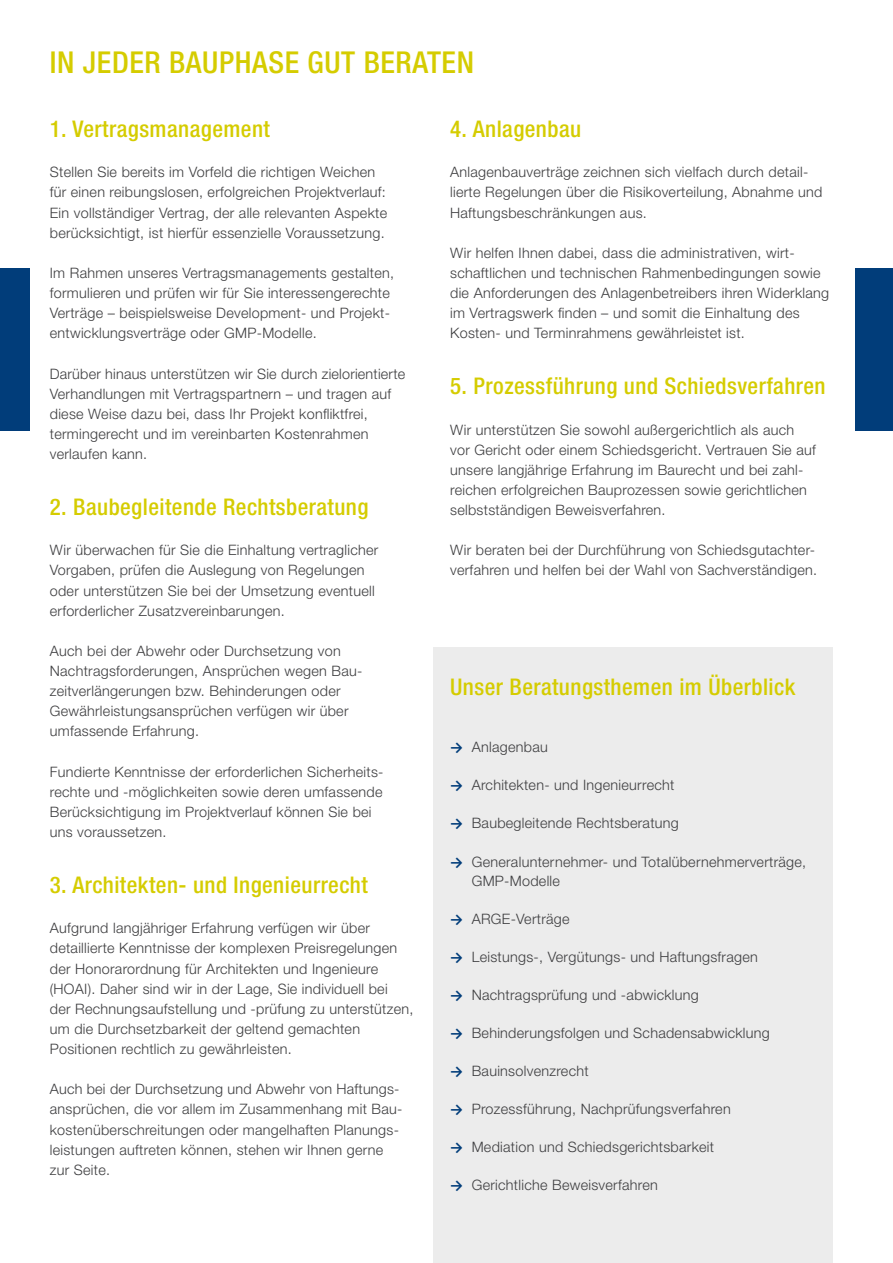
<style>
.page{position:relative;width:893px;height:1263px;background:#fff}
.page>*{position:absolute;margin:0;border:0;box-sizing:border-box;transform-origin:0 0}
.t1{font:500 condensed 30.15px "Helvetica Neue LT Pro";letter-spacing:.02em;color:#d5cc00}
.t2{font:500 condensed 22.95px "Helvetica Neue LT Pro";letter-spacing:.02em;color:#d5cc00}
.t3{font:300 14.4px/20.1px "Helvetica Neue LT Pro";letter-spacing:.02em;color:#3e3e40}
.s1{font-family:"Calibri";font-weight:700;color:#013d7a}
</style>
<div class="page">
<div style="left:0;top:268px;width:30px;height:163px;background:#013d7a"></div>
<div style="left:855px;top:268px;width:38px;height:163px;background:#013d7a"></div>
<div style="left:433px;top:647px;width:400px;height:616px;background:#ececec"></div>
<h1 class="t1" style="left:50px;top:45px;width:426px">In jeder Bauphase gut beraten</h1>
<h2 class="t2" style="left:50px;top:115px;width:222px">1. Vertragsmanagement</h2>
<p class="t3" style="left:50px;top:162px;width:339px">Stellen Sie bereits im Vorfeld die richtigen Weichen für einen reibungslosen, erfolgreichen Projektverlauf:<br>Ein vollständiger Vertrag, der alle relevanten Aspekte berücksichtigt, ist hierfür essenzielle Voraussetzung.</p>
<p class="t3" style="left:50px;top:262px;width:346px">Im Rahmen unseres Vertragsmanagements gestalten, formulieren und prüfen wir für Sie interessengerechte Verträge – beispielsweise Development- und Projekt&shy;entwicklungsverträge oder GMP-Modelle.</p>
<p class="t3" style="left:50px;top:363px;width:357px">Darüber hinaus unterstützen wir Sie durch zielorientierte Verhandlungen mit Vertragspartnern – und tragen auf diese Weise dazu bei, dass Ihr Projekt konfliktfrei, termingerecht und im vereinbarten Kostenrahmen verlaufen kann.</p>
<h2 class="t2" style="left:50px;top:493px;width:320px">2. Baubegleitende Rechtsberatung</h2>
<p class="t3" style="left:50px;top:540px;width:330px">Wir überwachen für Sie die Einhaltung vertraglicher Vorgaben, prüfen die Auslegung von Regelungen oder unterstützen Sie bei der Umsetzung eventuell erforderlicher Zusatzvereinbarungen.</p>
<p class="t3" style="left:50px;top:640px;width:314px">Auch bei der Abwehr oder Durchsetzung von Nachtragsforderungen, Ansprüchen wegen Bau&shy;zeitverlängerungen bzw. Behinderungen oder Gewährleistungsansprüchen verfügen wir über umfassende Erfahrung.</p>
<p class="t3" style="left:50px;top:761px;width:335px">Fundierte Kenntnisse der erforderlichen Sicherheits&shy;rechte und -möglichkeiten sowie deren umfassende Berücksichtigung im Projektverlauf können Sie bei uns voraussetzen.</p>
<h2 class="t2" style="left:50px;top:871px;width:320px">3. Architekten- und Ingenieurrecht</h2>
<p class="t3" style="left:50px;top:918px;width:365px">Aufgrund langjähriger Erfahrung verfügen wir über detaillierte Kenntnisse der komplexen Preisregelungen der Honorarordnung für Architekten und Ingenieure (HOAI). Daher sind wir in der Lage, Sie individuell bei<br>der Rechnungsaufstellung und -prüfung zu unterstützen, um die Durchsetzbarkeit der geltend gemachten Positionen rechtlich zu gewährleisten.</p>
<p class="t3" style="left:50px;top:1079px;width:354px">Auch bei der Durchsetzung und Abwehr von Haftungs&shy;ansprüchen, die vor allem im Zusammenhang mit Bau&shy;kostenüberschreitungen oder mangelhaften Planungs&shy;leistungen auftreten können, stehen wir Ihnen gerne zur Seite.</p>
<h2 class="t2" style="left:450px;top:115px;width:133px">4. Anlagenbau</h2>
<p class="t3" style="left:450px;top:162px;width:374px">Anlagenbauverträge zeichnen sich vielfach durch detail&shy;lierte Regelungen über die Risikoverteilung, Abnahme und<br>Haftungsbeschränkungen aus.</p>
<p class="t3" style="left:450px;top:242px;width:381px">Wir helfen Ihnen dabei, dass die administrativen, wirt&shy;schaftlichen und technischen Rahmenbedingungen sowie die Anforderungen des Anlagenbetreibers ihren Widerklang im Vertragswerk finden – und somit die Einhaltung des Kosten- und Terminrahmens gewährleistet ist.</p>
<h2 class="t2" style="left:450px;top:372px;width:377px">5. Prozessführung und Schiedsverfahren</h2>
<p class="t3" style="left:450px;top:419px;width:367px">Wir unterstützen Sie sowohl außergerichtlich als auch vor Gericht oder einem Schiedsgericht. Vertrauen Sie auf unsere langjährige Erfahrung im Baurecht und bei zahl&shy;reichen erfolgreichen Bauprozessen sowie gerichtlichen selbstständigen Beweisverfahren.</p>
<p class="t3" style="left:450px;top:540px;width:368px">Wir beraten bei der Durchführung von Schiedsgutachter&shy;verfahren und helfen bei der Wahl von Sachverständigen.</p>
<h2 class="t2" style="left:450px;top:673px;width:347px">Unser Beratungsthemen im Überblick</h2>
<p class="t3" style="left:450px;top:737px;width:99px"><span class="s1">→</span> Anlagenbau</p>
<p class="t3" style="left:450px;top:775px;width:226px"><span class="s1">→</span> Architekten- und Ingenieurrecht</p>
<p class="t3" style="left:450px;top:813px;width:230px"><span class="s1">→</span> Baubegleitende Rechtsberatung</p>
<p class="t3" style="left:472px;top:851px;width:336px;line-height:19px;text-indent:-22px"><span class="s1">→</span> Generalunternehmer- und Totalübernehmerverträge,<br>GMP-Modelle</p>
<p class="t3" style="left:450px;top:908px;width:121px"><span class="s1">→</span> ARGE-Verträge</p>
<p class="t3" style="left:450px;top:946px;width:309px"><span class="s1">→</span> Leistungs-, Vergütungs- und Haftungsfragen</p>
<p class="t3" style="left:450px;top:984px;width:250px"><span class="s1">→</span> Nachtragsprüfung und -abwicklung</p>
<p class="t3" style="left:450px;top:1022px;width:321px"><span class="s1">→</span> Behinderungsfolgen und Schadensabwicklung</p>
<p class="t3" style="left:450px;top:1060px;width:140px"><span class="s1">→</span> Bauinsolvenzrecht</p>
<p class="t3" style="left:450px;top:1098px;width:282px"><span class="s1">→</span> Prozessführung, Nachprüfungsverfahren</p>
<p class="t3" style="left:450px;top:1137px;width:265px"><span class="s1">→</span> Mediation und Schiedsgerichtsbarkeit</p>
<p class="t3" style="left:450px;top:1175px;width:209px"><span class="s1">→</span> Gerichtliche Beweisverfahren</p>
</div>
